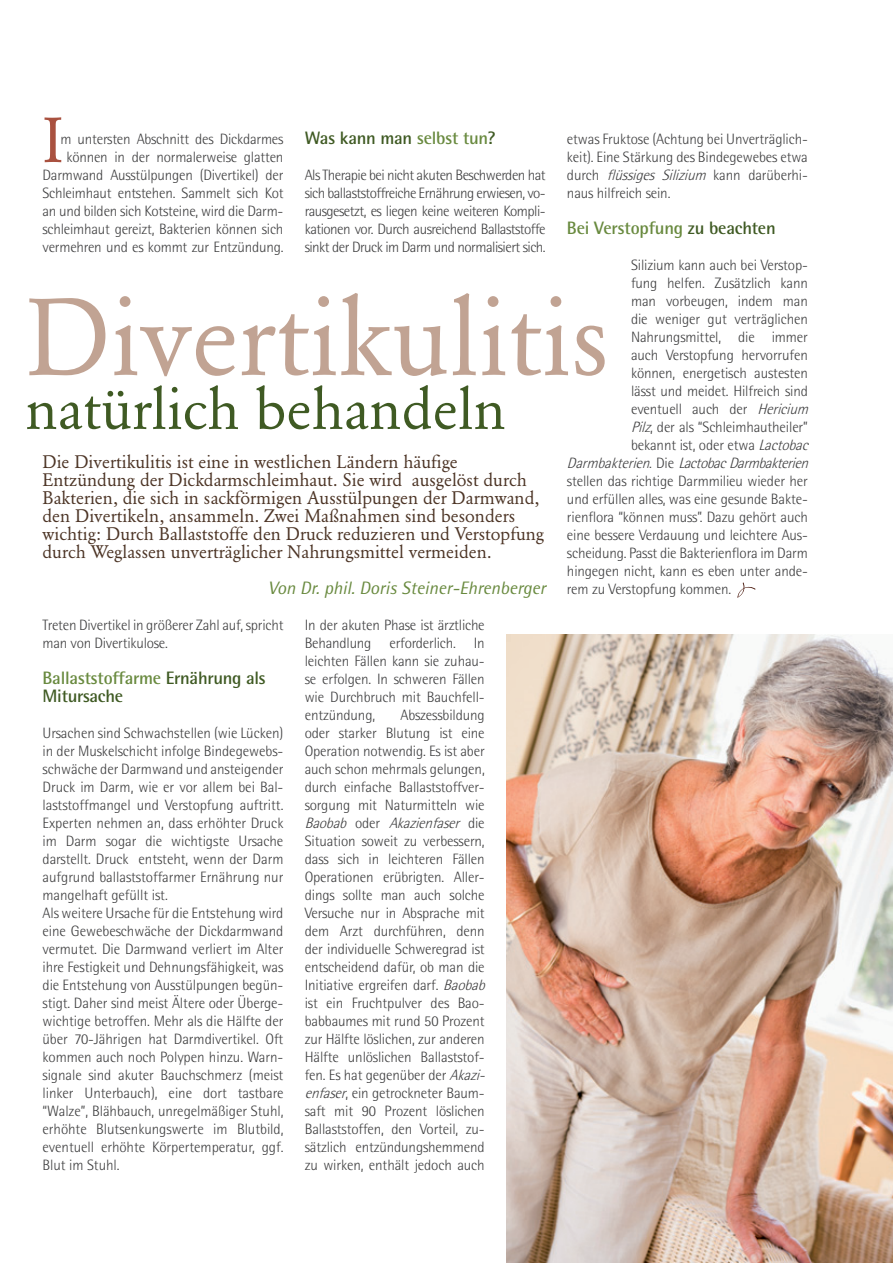
<style>
.page{position:relative;width:893px;height:1263px;background:#fff}
.page>*{position:absolute;margin:0;border:0;box-sizing:border-box;transform-origin:0 0}
.t1{font:108px "Garamond BQ";color:#c1a393}
.t2{font:63px "Garamond BQ";color:#a9513f}
.t3{font:57.6px "Garamond BQ";color:#3f5a23}
.t4{font:18px/18px "Garamond BQ";color:#4c3425}
.t5{font:700 18px/18px "AT Rotis Semi Sans";letter-spacing:-.015em;color:#3f5a23}
.t6{font:italic 18px "AT Rotis Semi Sans";color:#698a3f}
.t7{font:700 18px "AT Rotis Semi Sans";letter-spacing:-.01em;color:#698a3f}
.t8{font:300 15px/18px "AT Rotis Semi Sans";letter-spacing:-.01em;color:#3e3e3f}
.t9{font:italic 300 15px "AT Rotis Semi Sans";color:#3e3e3f}
.s1{color:#698a3f}
.s2{font-style:italic}
.s3{color:#3f5a23}
.s4{font-style:normal}
</style>
<div class="page">
<img style="left:506px;top:634px;width:387px;height:629px">
<svg style="left:737px;top:582px;width:19px;height:16px"></svg>
<h2 class="t2" style="left:43px;top:114px;width:22px">I</h2>
<p class="t5" style="left:305px;top:131px;width:193px">Was kann man <span class="s1">selbst tun</span>?</p>
<p class="t8" style="left:305px;top:167px;width:242px;text-align:justify">Als Therapie bei nicht akuten Beschwerden hat sich ballaststoffreiche Ernährung erwiesen, vo&shy;rausgesetzt, es liegen keine weiteren Kompli&shy;kationen vor. Durch ausreichend Ballaststoffe sinkt der Druck im Darm und normalisiert sich.</p>
<p class="t8" style="left:567px;top:131px;width:242px;text-align:justify">etwas Fruktose (Achtung bei Unverträglich&shy;keit). Eine Stärkung des Bindegewebes etwa durch <span class="s2">flüssiges Silizium</span> kann darüberhi&shy;naus hilfreich sein.</p>
<p class="t7" style="left:567px;top:221px;width:210px">Bei Verstopfung <span class="s3">zu beachten</span></p>
<p class="t8" style="left:631px;top:257px;width:178px">Silizium kann auch bei Verstop-</p>
<p class="t8" style="left:631px;top:275px;width:178px">fung helfen. Zusätzlich kann</p>
<p class="t8" style="left:631px;top:293px;width:178px">man vorbeugen, indem man</p>
<p class="t8" style="left:631px;top:311px;width:178px">die weniger gut verträglichen</p>
<p class="t8" style="left:631px;top:329px;width:178px">Nahrungsmittel, die immer</p>
<p class="t8" style="left:631px;top:347px;width:178px">auch Verstopfung hervorrufen</p>
<p class="t8" style="left:631px;top:365px;width:178px">können, energetisch austesten</p>
<p class="t8" style="left:631px;top:383px;width:178px">lässt und meidet. Hilfreich sind</p>
<p class="t8" style="left:631px;top:401px;width:182px">eventuell auch der <span class="s2">Hericium</span></p>
<p class="t8" style="left:631px;top:419px;width:178px"><span class="s2">Pilz</span>, der als “Schleimhautheiler”</p>
<p class="t8" style="left:631px;top:437px;width:182px">bekannt ist, oder etwa <span class="s2">Lactobac</span></p>
<p class="t9" style="left:567px;top:456px;width:246px">Darmbakterien<span class="s4">. D i e</span> LactobacDarmbakterien</p>
<p class="t8" style="left:567px;top:473px;width:242px">stellen das richtige Darmmilieu wieder her</p>
<p class="t8" style="left:567px;top:491px;width:242px">und erfüllen alles, was eine gesunde Bakte-</p>
<p class="t8" style="left:567px;top:509px;width:242px">rienflora “können muss”. Dazu gehört auch</p>
<p class="t8" style="left:567px;top:527px;width:242px">eine bessere Verdauung und leichtere Aus-</p>
<p class="t8" style="left:567px;top:545px;width:242px">scheidung. Passt die Bakterienflora im Darm</p>
<p class="t8" style="left:567px;top:563px;width:242px">hingegen nicht, kann es eben unter ande-</p>
<p class="t8" style="left:567px;top:581px;width:166px">rem zu Verstopfung kommen.</p>
<p class="t8" style="left:43px;top:131px;width:242px;text-align:right">m untersten Abschnitt des Dickdarmes können in der normalerweise glatten Darmwand Ausstülpungen (Divertikel) der Schleimhaut entstehen. Sammelt sich Kot an und bilden sich Kotsteine, wird die Darm&shy;schleimhaut gereizt, Bakterien können sich vermehren und es kommt zur Entzündung.</p>
<h1 class="t1" style="left:26px;top:293px;width:585px">Divertikulitis</h1>
<h3 class="t3" style="left:26px;top:385px;width:482px">natürlich behandeln</h3>
<p class="t4" style="left:43px;top:454px;width:503px">Die Divertikulitis ist eine in westlichen Ländern häufige Entzündung der Dickdarmschleimhaut. Sie wird ausgelöst durch Bakterien, die sich in sackförmigen Ausstülpungen der Darmwand, den Divertikeln, ansammeln. Zwei Maßnahmen sind besonders wichtig: Durch Ballaststoffe den Druck reduzieren und Verstopfung durch Weglassen unverträglicher Nahrungsmittel vermeiden.</p>
<p class="t6" style="left:268px;top:581px;width:279px">Von Dr. phil. Doris Steiner-Ehrenberger</p>
<p class="t8" style="left:43px;top:617px;width:242px">Treten Divertikel in größerer Zahl auf, spricht man von Divertikulose.</p>
<p class="t5" style="left:43px;top:671px;width:225px"><span class="s1">Ballaststoffarme</span> Ernährung als<br>Mitursache</p>
<p class="t8" style="left:43px;top:725px;width:242px">Ursachen sind Schwachstellen (wie Lücken) in der Muskelschicht infolge Bindegewebs&shy;schwäche der Darmwand und ansteigender Druck im Darm, wie er vor allem bei Bal&shy;laststoffmangel und Verstopfung auftritt.<br>Experten nehmen an, dass erhöhter Druck im Darm sogar die wichtigste Ursache darstellt. Druck entsteht, wenn der Darm aufgrund ballaststoffarmer Ernährung nur mangelhaft gefüllt ist.<br>Als weitere Ursache für die Entstehung wird eine Gewebeschwäche der Dickdarmwand vermutet. Die Darmwand verliert im Alter ihre Festigkeit und Dehnungsfähigkeit, was die Entstehung von Ausstülpungen begün&shy;stigt. Daher sind meist Ältere oder Überge&shy;wichtige betroffen. Mehr als die Hälfte der über 70-Jährigen hat Darmdivertikel. Oft kommen auch noch Polypen hinzu. Warn&shy;signale sind akuter Bauchschmerz (meist linker Unterbauch), eine dort tastbare “Walze”, Blähbauch, unregelmäßiger Stuhl, erhöhte Blutsenkungswerte im Blutbild, eventuell erhöhte Körpertemperatur, ggf.<br>Blut im Stuhl.</p>
<p class="t8" style="left:305px;top:617px;width:182px;text-align:justify">In der akuten Phase ist ärztliche Behandlung erforderlich. In leichten Fällen kann sie zuhau&shy;se erfolgen. In schweren Fällen wie Durchbruch mit Bauchfell&shy;entzündung,</p>
<p class="t8" style="left:305px;top:707px;width:185px;text-indent:96px">Abszessbildung oder starker Blutung ist eine<br>Operation notwendig. Es ist aber auch schon mehrmals gelungen, durch einfache Ballaststoffver&shy;sorgung mit Naturmitteln wie<br><span class="s2">Baobab</span> o d e r <span class="s2">Akazienfaser</span> d i e<br>Situation soweit zu verbessern, dass sich in leichteren Fällen<br>Operationen erübrigten. Aller&shy;dings sollte man auch solche<br>Versuche nur in Absprache mit dem Arzt durchführen, denn der individuelle Schweregrad ist entscheidend dafür, ob man die<br>Initiative ergreifen darf. <span class="s2">Baobab </span>ist ein Fruchtpulver des Bao&shy;babbaumes mit rund 50 Prozent zur Hälfte löslichen, zur anderen<br>Hälfte unlöslichen Ballaststof&shy;fen. Es hat gegenüber der <span class="s2">Akazi&shy;enfaser</span>, ein getrockneter Baum&shy;saft mit 90 Prozent löslichen<br>Ballaststoffen, den Vorteil, zu&shy;sätzlich entzündungshemmend zu wirken, enthält jedoch auch</p>
</div>
